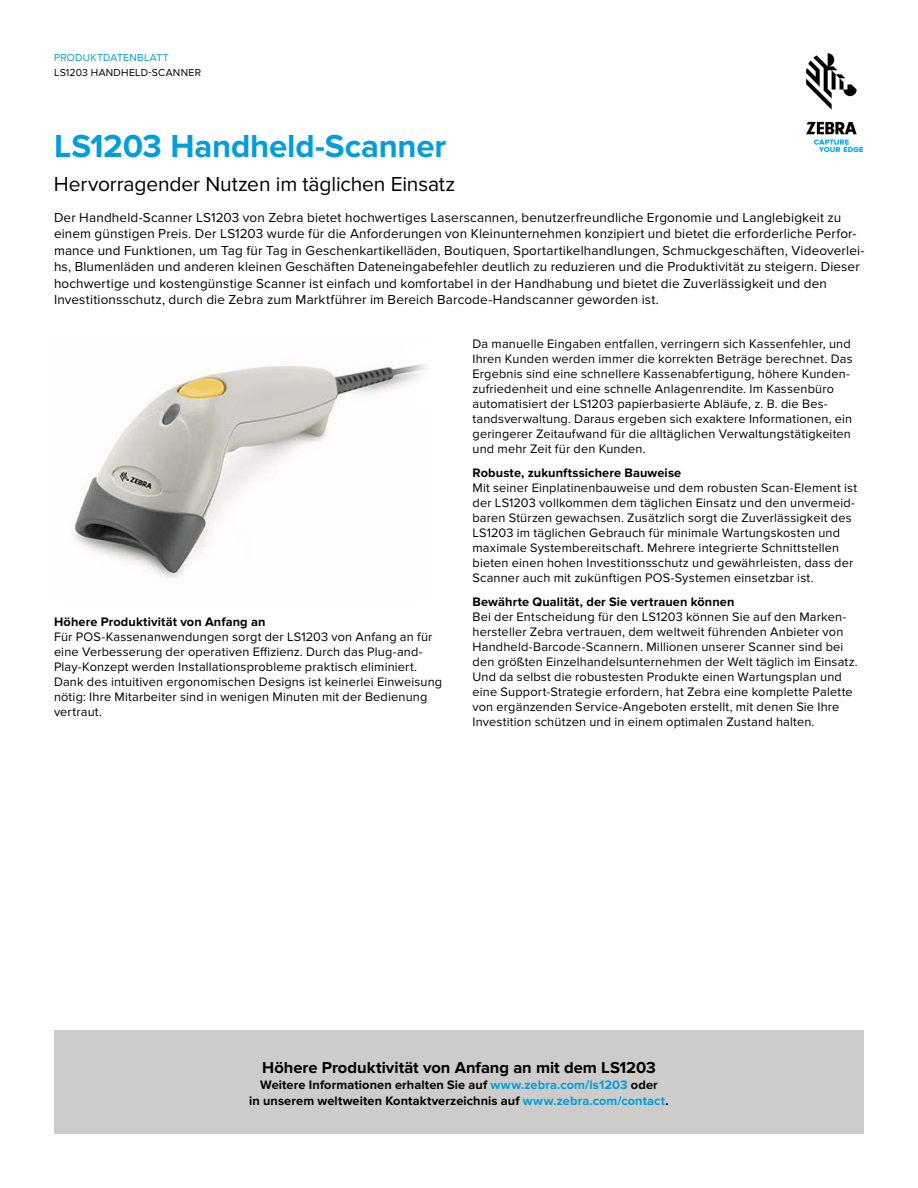
<style>
.page{position:relative;width:918px;height:1188px;background:#fff}
.page>*{position:absolute;margin:0;border:0;box-sizing:border-box;transform-origin:0 0}
.t1{font:700 33px "Proxima Nova";letter-spacing:-.005em;color:#009edb}
.t2{font:21px "Proxima Nova";letter-spacing:-.005em;color:#000}
.t3{font:700 16.5px "Proxima Nova";color:#000}
.t4{font:13.5px/16.5px "Proxima Nova";letter-spacing:.01em;color:#000}
.t5{font:12.75px/15px "Proxima Nova";letter-spacing:.015em;color:#000}
.t6{font:700 12.75px/15.8px "Proxima Nova";letter-spacing:.01em;color:#000;text-align:center}
.t7{font:10.5px "Proxima Nova";letter-spacing:.025em;color:#000}
.t8{font:10.5px "Proxima Nova";letter-spacing:.025em;color:#009edb}
.s1{color:#009edb}
</style>
<div class="page">
<img style="left:806px;top:54px;width:56px;height:97px">
<div style="left:54px;top:1031px;width:810px;height:103px;background:#cdccca"></div>
<img style="left:74px;top:364px;width:353px;height:214px">
<p class="t8" style="left:54px;top:52px;width:116px">PRODUKTDATENBLATT</p>
<p class="t7" style="left:54px;top:66px;width:149px">LS1203 HANDHELD-SCANNER</p>
<h1 class="t1" style="left:54px;top:127px;width:394px">LS1203 Handheld-Scanner</h1>
<h2 class="t2" style="left:54px;top:172px;width:403px">Hervorragender Nutzen im täglichen Einsatz</h2>
<p class="t4" style="left:54px;top:209px;width:812px">Der Handheld-Scanner LS1203 von Zebra bietet hochwertiges Laserscannen, benutzerfreundliche Ergonomie und Langlebigkeit zu einem günstigen Preis. Der LS1203 wurde für die Anforderungen von Kleinunternehmen konzipiert und bietet die erforderliche Perfor&shy;mance und Funktionen, um Tag für Tag in Geschenkartikelläden, Boutiquen, Sportartikelhandlungen, Schmuckgeschäften, Videoverlei&shy;hs, Blumenläden und anderen kleinen Geschäften Dateneingabefehler deutlich zu reduzieren und die Produktivität zu steigern. Dieser hochwertige und kostengünstige Scanner ist einfach und komfortabel in der Handhabung und bietet die Zuverlässigkeit und den Investitionsschutz, durch die Zebra zum Marktführer im Bereich Barcode-Handscanner geworden ist.</p>
<p class="t6" style="left:54px;top:614px;width:213px">Höhere Produktivität von Anfang an</p>
<p class="t5" style="left:54px;top:630px;width:390px">Für POS-Kassenanwendungen sorgt der LS1203 von Anfang an für eine Verbesserung der operativen Effizienz. Durch das Plug-and-Play-Konzept werden Installationsprobleme praktisch eliminiert.<br>Dank des intuitiven ergonomischen Designs ist keinerlei Einweisung nötig: Ihre Mitarbeiter sind in wenigen Minuten mit der Bedienung vertraut.</p>
<p class="t5" style="left:472px;top:336px;width:382px">Da manuelle Eingaben entfallen, verringern sich Kassenfehler, und Ihren Kunden werden immer die korrekten Beträge berechnet. Das Ergebnis sind eine schnellere Kassenabfertigung, höhere Kunden&shy;zufriedenheit und eine schnelle Anlagenrendite. Im Kassenbüro automatisiert der LS1203 papierbasierte Abläufe, z. B. die Bes&shy;tandsverwaltung. Daraus ergeben sich exaktere Informationen, ein geringerer Zeitaufwand für die alltäglichen Verwaltungstätigkeiten und mehr Zeit für den Kunden.</p>
<p class="t6" style="left:472px;top:465px;width:210px">Robuste, zukunftssichere Bauweise</p>
<p class="t5" style="left:472px;top:480px;width:386px">Mit seiner Einplatinenbauweise und dem robusten Scan-Element ist der LS1203 vollkommen dem täglichen Einsatz und den unvermeid&shy;baren Stürzen gewachsen. Zusätzlich sorgt die Zuverlässigkeit des LS1203 im täglichen Gebrauch für minimale Wartungskosten und maximale Systembereitschaft. Mehrere integrierte Schnittstellen bieten einen hohen Investitionsschutz und gewährleisten, dass der Scanner auch mit zukünftigen POS-Systemen einsetzbar ist.</p>
<p class="t6" style="left:472px;top:594px;width:264px">Bewährte Qualität, der Sie vertrauen können</p>
<p class="t5" style="left:472px;top:609px;width:387px">Bei der Entscheidung für den LS1203 können Sie auf den Marken&shy;hersteller Zebra vertrauen, dem weltweit führenden Anbieter von Handheld-Barcode-Scannern. Millionen unserer Scanner sind bei den größten Einzelhandelsunternehmen der Welt täglich im Einsatz.<br>Und da selbst die robustesten Produkte einen Wartungsplan und eine Support-Strategie erfordern, hat Zebra eine komplette Palette von ergänzenden Service-Angeboten erstellt, mit denen Sie Ihre Investition schützen und in einem optimalen Zustand halten.</p>
<p class="t3" style="left:262px;top:1058px;width:395px">Höhere Produktivität von Anfang an mit dem LS1203</p>
<p class="t6" style="left:249px;top:1077px;width:421px">Weitere Informationen erhalten Sie auf <span class="s1">www.zebra.com/ls1203</span> oder<br>in unserem weltweiten Kontaktverzeichnis auf <span class="s1">www.zebra.com/contact</span>.</p>
</div>
